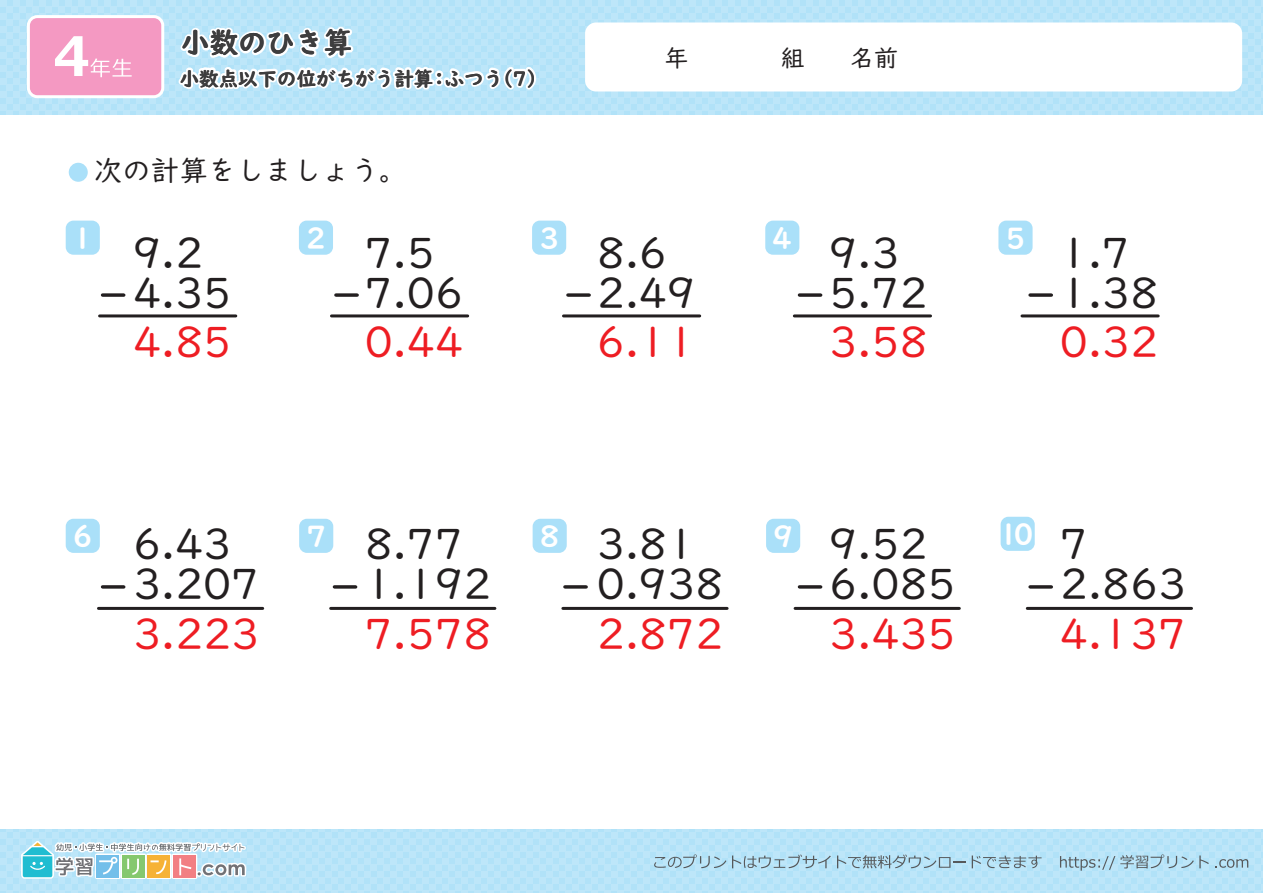
<style>
.page{position:relative;width:1263px;height:893px;background:#fff}
.page>*{position:absolute;margin:0;border:0;box-sizing:border-box;transform-origin:0 0}
.t1{font:42.6px/40px "UD Digi Kyokasho NP R";color:#231f20}
.t2{font:42.6px "UD Digi Kyokasho NP R";color:#ee1d23}
.t3{font:28.65px "UD Digi Kyokasho NP B";color:#fff}
.t4{font:28.5px "UD Digi Kyokasho NP R";color:#231f20}
.t5{font:28.5px "UD Digi Kyokasho NP B";color:#231f20}
.t6{font:24px "UD Digi Kyokasho NP R";color:#231f20}
.t7{font:19.5px "UD Digi Kyokasho NP B";color:#231f20}
</style>
<div class="page">
<div style="left:0;top:0;width:1263px;height:114px;background:#bde6f9"></div>
<div style="left:585px;top:23px;width:657px;height:69px;background:#fff;border-radius:11px"></div>
<div style="left:27px;top:15px;width:137px;height:83px;border:6px solid #fff;border-radius:8px"></div>
<div style="left:30px;top:18px;width:131px;height:77px;background:#f499c2;border-radius:8px"></div>
<svg style="left:55px;top:36px;width:77px;height:41px"></svg>
<div style="left:0;top:830px;width:1263px;height:63px;background:#bde6f9"></div>
<svg style="left:1060px;top:854px;width:149px;height:17px"></svg>
<svg style="left:1215px;top:859px;width:33px;height:9px"></svg>
<svg style="left:654px;top:854px;width:72px;height:14px"></svg>
<svg style="left:732px;top:854px;width:99px;height:14px"></svg>
<svg style="left:837px;top:854px;width:129px;height:14px"></svg>
<svg style="left:972px;top:855px;width:69px;height:13px"></svg>
<svg style="left:15px;top:829px;width:233px;height:51px"></svg>
<div style="left:69px;top:163px;width:19px;height:19px;background:#aae0f9;border-radius:50%"></div>
<svg style="left:336px;top:293px;width:21px;height:4px"></svg>
<svg style="left:103px;top:293px;width:21px;height:4px"></svg>
<svg style="left:568px;top:293px;width:21px;height:4px"></svg>
<svg style="left:799px;top:293px;width:22px;height:4px"></svg>
<hr style="left:794px;top:314px;width:136px;height:3px;background:#231f20">
<hr style="left:563px;top:314px;width:137px;height:3px;background:#231f20">
<hr style="left:331px;top:314px;width:137px;height:3px;background:#231f20">
<hr style="left:1022px;top:314px;width:136px;height:3px;background:#231f20">
<hr style="left:100px;top:314px;width:136px;height:3px;background:#231f20">
<hr style="left:98px;top:607px;width:165px;height:3px;background:#231f20">
<hr style="left:795px;top:607px;width:164px;height:3px;background:#231f20">
<hr style="left:563px;top:607px;width:164px;height:3px;background:#231f20">
<hr style="left:331px;top:607px;width:164px;height:3px;background:#231f20">
<hr style="left:1027px;top:607px;width:164px;height:3px;background:#231f20">
<svg style="left:1030px;top:293px;width:21px;height:4px"></svg>
<svg style="left:334px;top:585px;width:22px;height:4px"></svg>
<svg style="left:103px;top:585px;width:21px;height:4px"></svg>
<svg style="left:565px;top:585px;width:21px;height:4px"></svg>
<svg style="left:799px;top:585px;width:22px;height:4px"></svg>
<svg style="left:1030px;top:585px;width:21px;height:4px"></svg>
<div style="left:765px;top:221px;width:34px;height:34px;background:#aae0f9;border-radius:8px"></div>
<div style="left:299px;top:221px;width:34px;height:34px;background:#aae0f9;border-radius:8px"></div>
<div style="left:532px;top:221px;width:34px;height:34px;background:#aae0f9;border-radius:8px"></div>
<div style="left:1000px;top:517px;width:35px;height:34px;background:#aae0f9;border-radius:8px"></div>
<div style="left:66px;top:221px;width:34px;height:34px;background:#aae0f9;border-radius:8px"></div>
<div style="left:299px;top:519px;width:34px;height:34px;background:#aae0f9;border-radius:8px"></div>
<div style="left:66px;top:519px;width:34px;height:34px;background:#aae0f9;border-radius:8px"></div>
<div style="left:533px;top:519px;width:34px;height:34px;background:#aae0f9;border-radius:8px"></div>
<div style="left:998px;top:221px;width:34px;height:34px;background:#aae0f9;border-radius:8px"></div>
<div style="left:766px;top:519px;width:34px;height:34px;background:#aae0f9;border-radius:8px"></div>
<svg style="left:175px;top:0;width:365px;height:115px"></svg>
<p class="t5" style="left:181px;top:26px;width:173px">小数のひき算</p>
<p class="t7" style="left:180px;top:67px;width:271px">小数点以下の位がちがう計算：</p>
<p class="t7" style="left:493px;top:67px;width:54px">（7）</p>
<p class="t7" style="left:445px;top:67px;width:60px">ふつう</p>
<p class="t6" style="left:664px;top:44px;width:25px">年</p>
<p class="t6" style="left:781px;top:44px;width:25px">組</p>
<p class="t6" style="left:850px;top:44px;width:49px">名前</p>
<p class="t4" style="left:94px;top:154px;width:315px">次の計算をしましょう。</p>
<p class="t3" style="left:73px;top:221px;width:22px">1</p>
<p class="t1" style="left:133px;top:233px;width:100px">9.2<br>4.35</p>
<p class="t3" style="left:306px;top:221px;width:22px">2</p>
<p class="t3" style="left:539px;top:221px;width:22px">3</p>
<p class="t3" style="left:772px;top:221px;width:22px">4</p>
<p class="t3" style="left:1005px;top:221px;width:22px">5</p>
<p class="t1" style="left:365px;top:233px;width:100px">7.5<br>7.06</p>
<p class="t1" style="left:597px;top:233px;width:100px">8.6<br>2.49</p>
<p class="t1" style="left:829px;top:233px;width:100px">9.3<br>5.72</p>
<p class="t1" style="left:1060px;top:233px;width:100px">1.7<br>1.38</p>
<p class="t2" style="left:133px;top:318px;width:100px">4.85</p>
<p class="t2" style="left:365px;top:318px;width:100px">0.44</p>
<p class="t2" style="left:597px;top:318px;width:100px">6.11</p>
<p class="t2" style="left:829px;top:318px;width:100px">3.58</p>
<p class="t2" style="left:1060px;top:318px;width:100px">0.32</p>
<p class="t3" style="left:998px;top:517px;width:37px">10</p>
<p class="t3" style="left:73px;top:519px;width:22px">6</p>
<p class="t3" style="left:306px;top:519px;width:22px">7</p>
<p class="t3" style="left:539px;top:519px;width:22px">8</p>
<p class="t3" style="left:773px;top:519px;width:22px">9</p>
<p class="t1" style="left:133px;top:524px;width:128px">6.43<br>3.207</p>
<p class="t1" style="left:365px;top:524px;width:128px">8.77<br>1.192</p>
<p class="t1" style="left:597px;top:524px;width:128px">3.81<br>0.938</p>
<p class="t1" style="left:829px;top:524px;width:128px">9.52<br>6.085</p>
<p class="t1" style="left:1060px;top:524px;width:128px">7<br>2.863</p>
<p class="t2" style="left:133px;top:610px;width:128px">3.223</p>
<p class="t2" style="left:365px;top:610px;width:128px">7.578</p>
<p class="t2" style="left:597px;top:610px;width:128px">2.872</p>
<p class="t2" style="left:829px;top:610px;width:128px">3.435</p>
<p class="t2" style="left:1060px;top:610px;width:128px">4.137</p>
</div>
